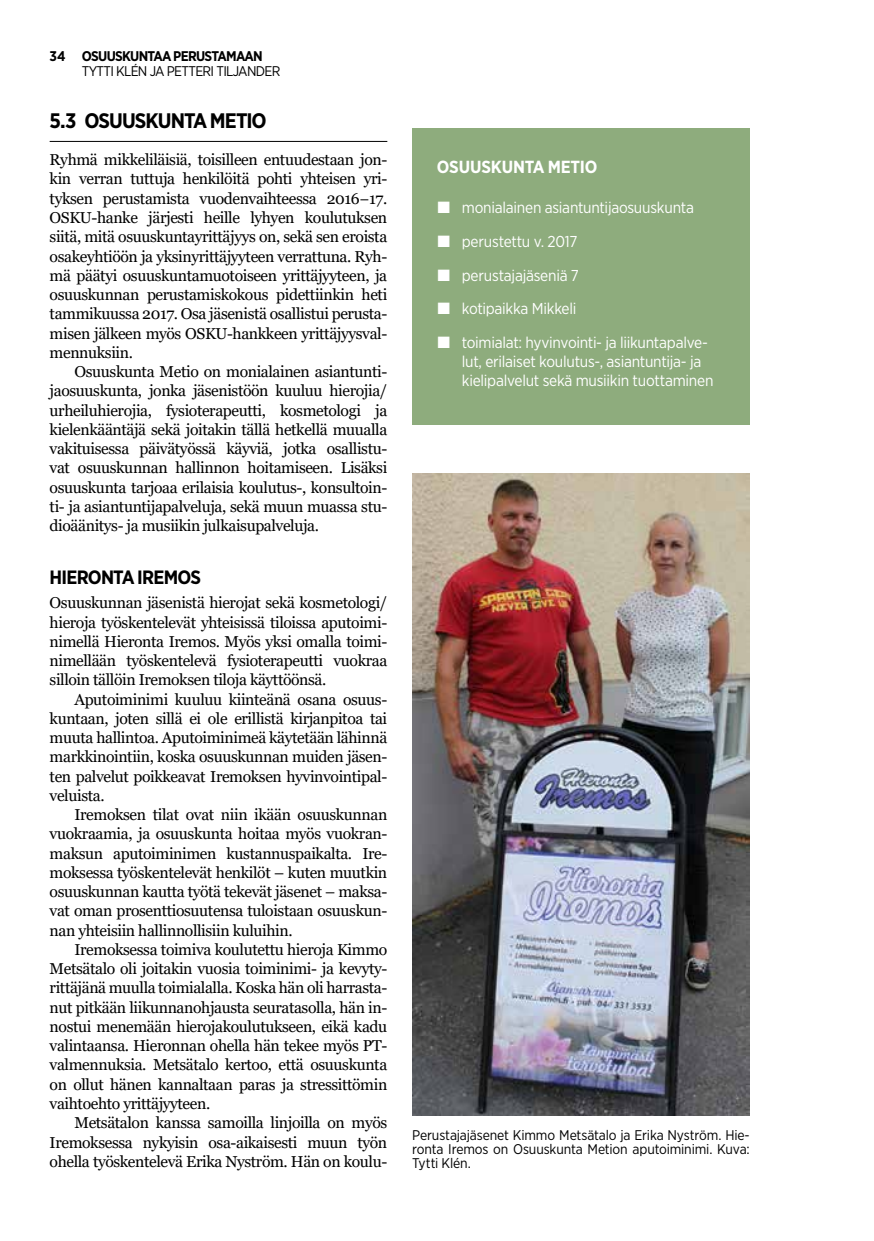
<style>
.page{position:relative;width:874px;height:1241px;background:#fff}
.page>*{position:absolute;margin:0;border:0;box-sizing:border-box;transform-origin:0 0}
.t1{font:700 21px "Gotham Narrow";letter-spacing:-.045em;color:#000}
.t2{font:700 19.25px "Gotham Narrow";letter-spacing:-.04em;color:#000}
.t3{font:700 17.5px "Gotham Narrow";letter-spacing:-.015em;color:#fff}
.t4{font:15.75px/19.2px "Georgia";letter-spacing:-.025em;color:#000;text-align:justify}
.t5{font:15.75px/33.8px "Gotham Narrow";letter-spacing:-.02em;color:#fff}
.t6{font:14px/14px "Gotham Narrow";letter-spacing:-.015em;color:#000;text-align:justify}
.t7{font:14px "Gotham Narrow";letter-spacing:-.05em;color:#000}
.t8{font:700 14px "Gotham Narrow";letter-spacing:-.05em;color:#000}
</style>
<div class="page">
<hr style="left:50px;top:141px;width:337px;height:1px;background:#000">
<div style="left:412px;top:127px;width:337px;height:297px;background:#8eac7d"></div>
<img style="left:412px;top:473px;width:337px;height:642px">
<p class="t8" style="left:50px;top:47px;width:215px">34 OSUUSKUNTAA PERUSTAMAAN</p>
<p class="t7" style="left:82px;top:62px;width:200px">TYTTI KLÉN JA PETTERI TILJANDER</p>
<h1 class="t1" style="left:50px;top:107px;width:218px">5.3 OSUUSKUNTA METIO</h1>
<p class="t4" style="left:50px;top:150px;width:339px">Ryhmä mikkeliläisiä, toisilleen entuudestaan jon&shy;kin verran tuttuja henkilöitä pohti yhteisen yri&shy;tyksen perustamista vuodenvaihteessa 2016−17.<br>OSKU-hanke järjesti heille lyhyen koulutuksen siitä, mitä osuuskuntayrittäjyys on, sekä sen eroista osakeyhtiöön ja yksinyrittäjyyteen verrattuna. Ryh&shy;mä päätyi osuuskuntamuotoiseen yrittäjyyteen, ja osuuskunnan perustamiskokous pidettiinkin heti tammikuussa 2017. Osa jäsenistä osallistui perusta&shy;misen jälkeen myös OSKU-hankkeen yrittäjyysval&shy;mennuksiin.</p>
<p class="t4" style="left:50px;top:362px;width:339px;text-indent:25px">Osuuskunta Metio on monialainen asiantunti&shy;jaosuuskunta, jonka jäsenistöön kuuluu hierojia/ urheiluhierojia, fysioterapeutti, kosmetologi ja kielenkääntäjä sekä joitakin tällä hetkellä muualla vakituisessa päivätyössä käyviä, jotka osallistu&shy;vat osuuskunnan hallinnon hoitamiseen. Lisäksi osuuskunta tarjoaa erilaisia koulutus-, konsultoin&shy;ti- ja asiantuntijapalveluja, sekä muun muassa stu&shy;dioäänitys- ja musiikin julkaisupalveluja.</p>
<p class="t2" style="left:50px;top:564px;width:153px">HIERONTA IREMOS</p>
<p class="t4" style="left:50px;top:593px;width:339px">Osuuskunnan jäsenistä hierojat sekä kosmetologi/ hieroja työskentelevät yhteisissä tiloissa aputoimi&shy;nimellä Hieronta Iremos. Myös yksi omalla toimi&shy;nimellään työskentelevä fysioterapeutti vuokraa silloin tällöin Iremoksen tiloja käyttöönsä.</p>
<p class="t4" style="left:50px;top:689px;width:339px;text-indent:25px">Aputoiminimi kuuluu kiinteänä osana osuus&shy;kuntaan, joten sillä ei ole erillistä kirjanpitoa tai muuta hallintoa. Aputoiminimeä käytetään lähinnä markkinointiin, koska osuuskunnan muiden jäsen&shy;ten palvelut poikkeavat Iremoksen hyvinvointipal&shy;veluista.</p>
<p class="t4" style="left:50px;top:805px;width:339px;text-indent:25px">Iremoksen tilat ovat niin ikään osuuskunnan vuokraamia, ja osuuskunta hoitaa myös vuokran&shy;maksun aputoiminimen kustannuspaikalta. Ire&shy;moksessa työskentelevät henkilöt – kuten muutkin osuuskunnan kautta työtä tekevät jäsenet – maksa&shy;vat oman prosenttiosuutensa tuloistaan osuuskun&shy;nan yhteisiin hallinnollisiin kuluihin.</p>
<p class="t4" style="left:50px;top:940px;width:339px;text-indent:25px">Iremoksessa toimiva koulutettu hieroja Kimmo Metsätalo oli joitakin vuosia toiminimi- ja kevyty&shy;rittäjänä muulla toimialalla. Koska hän oli harrasta&shy;nut pitkään liikunnanohjausta seuratasolla, hän in&shy;nostui menemään hierojakoulutukseen, eikä kadu valintaansa. Hieronnan ohella hän tekee myös PT&shy;valmennuksia. Metsätalo kertoo, että osuuskunta on ollut hänen kannaltaan paras ja stressittömin vaihtoehto yrittäjyyteen.</p>
<p class="t4" style="left:50px;top:1113px;width:339px;text-indent:25px">Metsätalon kanssa samoilla linjoilla on myös Iremoksessa nykyisin osa-aikaisesti muun työn ohella työskentelevä Erika Nyström. Hän on koulu-</p>
<p class="t3" style="left:437px;top:156px;width:162px">OSUUSKUNTA METIO</p>
<p class="t5" style="left:461px;top:190px;width:247px">monialainen asiantuntijaosuuskunta perustettu v. 2017<br>perustajajäseniä 7<br>kotipaikka Mikkeli<br>toimialat: hyvinvointi- ja liikuntapalve-</p>
<p class="t5" style="left:461px;top:352px;width:253px;line-height:18.9px">lut, erilaiset koulutus-, asiantuntija- ja kielipalvelut sekä musiikin tuottaminen</p>
<p class="t6" style="left:412px;top:1127px;width:339px">Perustajajäsenet Kimmo Metsätalo ja Erika Nyström. Hie&shy;ronta Iremos on Osuuskunta Metion aputoiminimi. Kuva:<br>Tytti Klén.</p>
</div>
